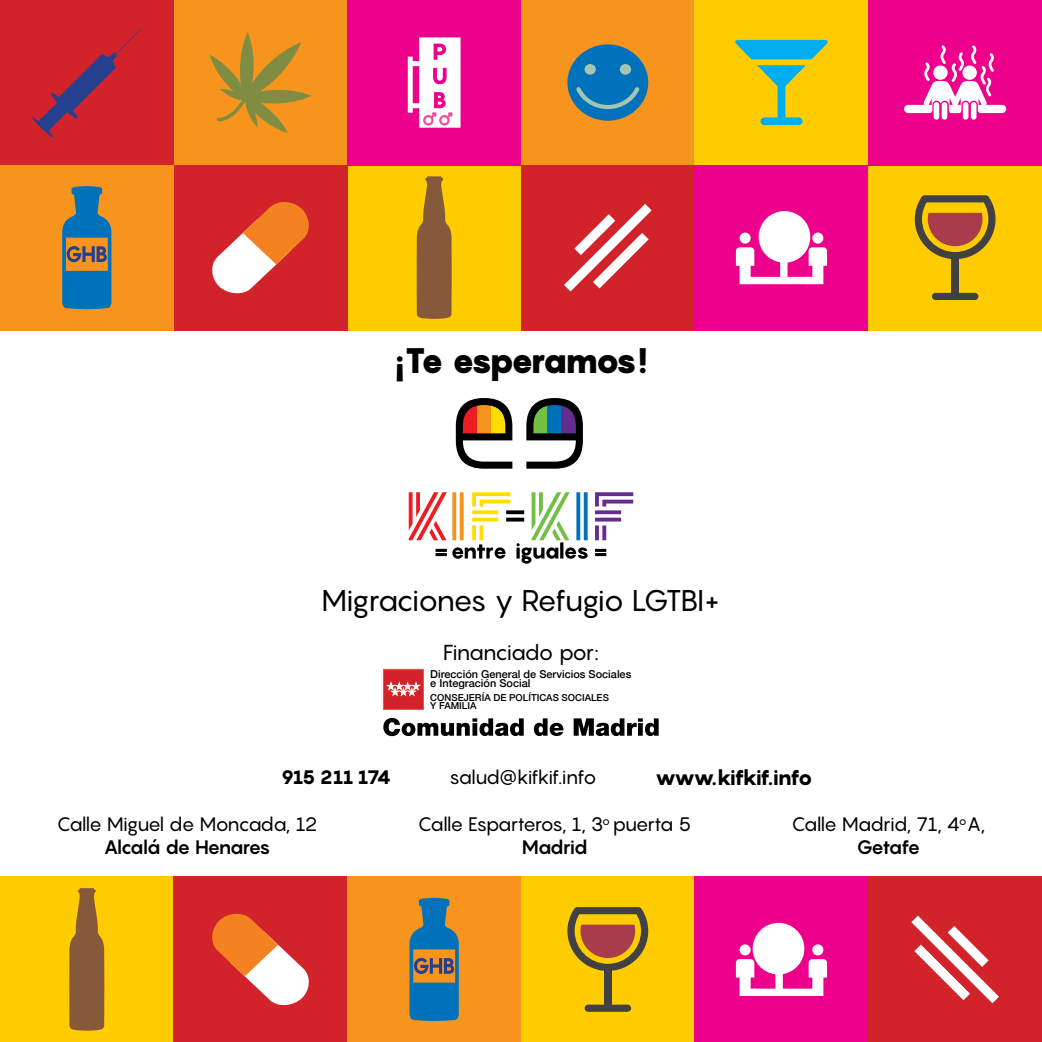
<style>
.page{position:relative;width:1042px;height:1042px;background:#fff}
.page>*{position:absolute;margin:0;border:0;box-sizing:border-box;transform-origin:0 0}
.t1{font:900 35px "Pangram";letter-spacing:-.11em;color:#000}
.t2{font:29.57px "Pangram";letter-spacing:-.05em;color:#000}
.t3{font:21.35px "Pangram";letter-spacing:-.055em;color:#000}
.t4{font:800 21px "Pangram";letter-spacing:-.07em;color:#000}
.t5{font:19.25px "Pangram";letter-spacing:-.045em;color:#000}
.t6{font:19.25px "Pangram";letter-spacing:-.065em;color:#000}
.t7{font:700 19.25px "Pangram";letter-spacing:-.07em;color:#000}
.t8{font:800 19.25px "Pangram";letter-spacing:-.08em;color:#000}
.t9{font:500 11.03px "Helvetica Neue";color:#000}
.t10{font:500 9.62px "Helvetica Neue";color:#000}
</style>
<div class="page">
<div style="left:868px;top:165px;width:174px;height:165px;background:#fc0"></div>
<div style="left:521px;top:877px;width:173px;height:165px;background:#fc0"></div>
<div style="left:347px;top:165px;width:174px;height:165px;background:#fc0"></div>
<div style="left:0;top:877px;width:174px;height:165px;background:#fc0"></div>
<div style="left:174px;top:0;width:173px;height:165px;background:#f7941e"></div>
<div style="left:521px;top:0;width:173px;height:165px;background:#f7941e"></div>
<div style="left:694px;top:0;width:174px;height:165px;background:#fc0"></div>
<div style="left:0;top:0;width:174px;height:165px;background:#d2232a"></div>
<div style="left:868px;top:0;width:174px;height:165px;background:#ec008c"></div>
<div style="left:347px;top:0;width:174px;height:165px;background:#ec008c"></div>
<div style="left:0;top:165px;width:174px;height:165px;background:#f7941e"></div>
<div style="left:347px;top:877px;width:174px;height:165px;background:#f7941e"></div>
<div style="left:174px;top:165px;width:173px;height:165px;background:#d2232a"></div>
<div style="left:174px;top:877px;width:173px;height:165px;background:#d2232a"></div>
<div style="left:521px;top:165px;width:173px;height:165px;background:#d2232a"></div>
<div style="left:868px;top:877px;width:174px;height:165px;background:#d2232a"></div>
<div style="left:694px;top:165px;width:174px;height:165px;background:#ec008c"></div>
<div style="left:694px;top:877px;width:174px;height:165px;background:#ec008c"></div>
<svg style="left:209px;top:32px;width:102px;height:101px"></svg>
<svg style="left:62px;top:186px;width:49px;height:123px"></svg>
<svg style="left:409px;top:898px;width:50px;height:123px"></svg>
<svg style="left:32px;top:29px;width:109px;height:109px"></svg>
<svg style="left:212px;top:202px;width:97px;height:92px"></svg>
<svg style="left:212px;top:913px;width:97px;height:93px"></svg>
<svg style="left:416px;top:176px;width:36px;height:143px"></svg>
<svg style="left:69px;top:888px;width:35px;height:142px"></svg>
<svg style="left:735px;top:40px;width:93px;height:85px"></svg>
<div style="left:951px;top:256px;width:8px;height:38px;background:#414042"></div>
<div style="left:932px;top:293px;width:46px;height:7px;background:#414042;border-radius:4px"></div>
<svg style="left:915px;top:195px;width:80px;height:64px"></svg>
<div style="left:604px;top:967px;width:7px;height:39px;background:#414042"></div>
<div style="left:584px;top:1004px;width:47px;height:8px;background:#414042;border-radius:4px"></div>
<svg style="left:567px;top:907px;width:81px;height:64px"></svg>
<div style="left:933px;top:102px;width:6px;height:18px;background:#fff;border-radius:3px"></div>
<div style="left:941px;top:102px;width:6px;height:18px;background:#fff;border-radius:3px"></div>
<svg style="left:904px;top:45px;width:102px;height:68px"></svg>
<div style="left:963px;top:102px;width:5px;height:18px;background:#fff;border-radius:3px"></div>
<div style="left:971px;top:102px;width:5px;height:18px;background:#fff;border-radius:3px"></div>
<svg style="left:736px;top:211px;width:91px;height:73px"></svg>
<svg style="left:736px;top:923px;width:91px;height:73px"></svg>
<div style="left:567px;top:44px;width:81px;height:77px;background:#0072bc;border-radius:50%"></div>
<svg style="left:576px;top:87px;width:63px;height:22px"></svg>
<div style="left:584px;top:64px;width:12px;height:11px;background:#a4c6b1;border-radius:50%"></div>
<div style="left:620px;top:64px;width:11px;height:11px;background:#a4c6b1;border-radius:50%"></div>
<svg style="left:408px;top:37px;width:52px;height:91px"></svg>
<svg style="left:564px;top:204px;width:87px;height:87px"></svg>
<svg style="left:911px;top:915px;width:88px;height:88px"></svg>
<svg style="left:456px;top:398px;width:56px;height:71px"></svg>
<svg style="left:463px;top:405px;width:14px;height:28px"></svg>
<div style="left:477px;top:405px;width:14px;height:28px;background:#f7941e"></div>
<svg style="left:491px;top:405px;width:14px;height:28px"></svg>
<svg style="left:526px;top:398px;width:57px;height:71px"></svg>
<svg style="left:533px;top:405px;width:14px;height:28px"></svg>
<div style="left:547px;top:405px;width:15px;height:28px;background:#0072bc"></div>
<svg style="left:562px;top:405px;width:14px;height:28px"></svg>
<svg style="left:409px;top:492px;width:224px;height:72px"></svg>
<div style="left:383px;top:669px;width:40px;height:40px;background:#d2232a;border:1px solid #eb5347"></div>
<svg style="left:387px;top:683px;width:33px;height:12px"></svg>
<svg style="left:383px;top:718px;width:275px;height:18px"></svg>
<p class="t1" style="left:394px;top:337px;width:254px">¡Te esperamos!</p>
<p class="t2" style="left:321px;top:581px;width:401px">Migraciones y Refugio LGTBI+</p>
<p class="t3" style="left:443px;top:639px;width:157px">Financiado por:</p>
<p class="t9" style="left:430px;top:665px;width:203px">Dirección General de Servicios Sociales</p>
<p class="t9" style="left:430px;top:674px;width:102px">e Integración Social</p>
<p class="t10" style="left:430px;top:690px;width:180px">CONSEJERÍA DE POLÍTICAS SOCIALES</p>
<p class="t10" style="left:430px;top:698px;width:48px">Y FAMILIA</p>
<p class="t8" style="left:281px;top:765px;width:112px">915 211 174</p>
<p class="t5" style="left:449px;top:765px;width:149px">salud@kifkif.info</p>
<p class="t4" style="left:655px;top:763px;width:159px">www.kifkif.info</p>
<p class="t5" style="left:57px;top:811px;width:262px">Calle Miguel de Moncada, 12</p>
<p class="t7" style="left:103px;top:834px;width:169px">Alcalá de Henares</p>
<p class="t6" style="left:418px;top:811px;width:275px">Calle Esparteros, 1, 3<sup>o</sup> puerta 5</p>
<p class="t7" style="left:521px;top:834px;width:68px">Madrid</p>
<p class="t5" style="left:791px;top:811px;width:195px">Calle Madrid, 71, 4<sup>o</sup>A,</p>
<p class="t7" style="left:856px;top:834px;width:66px">Getafe</p>
</div>
